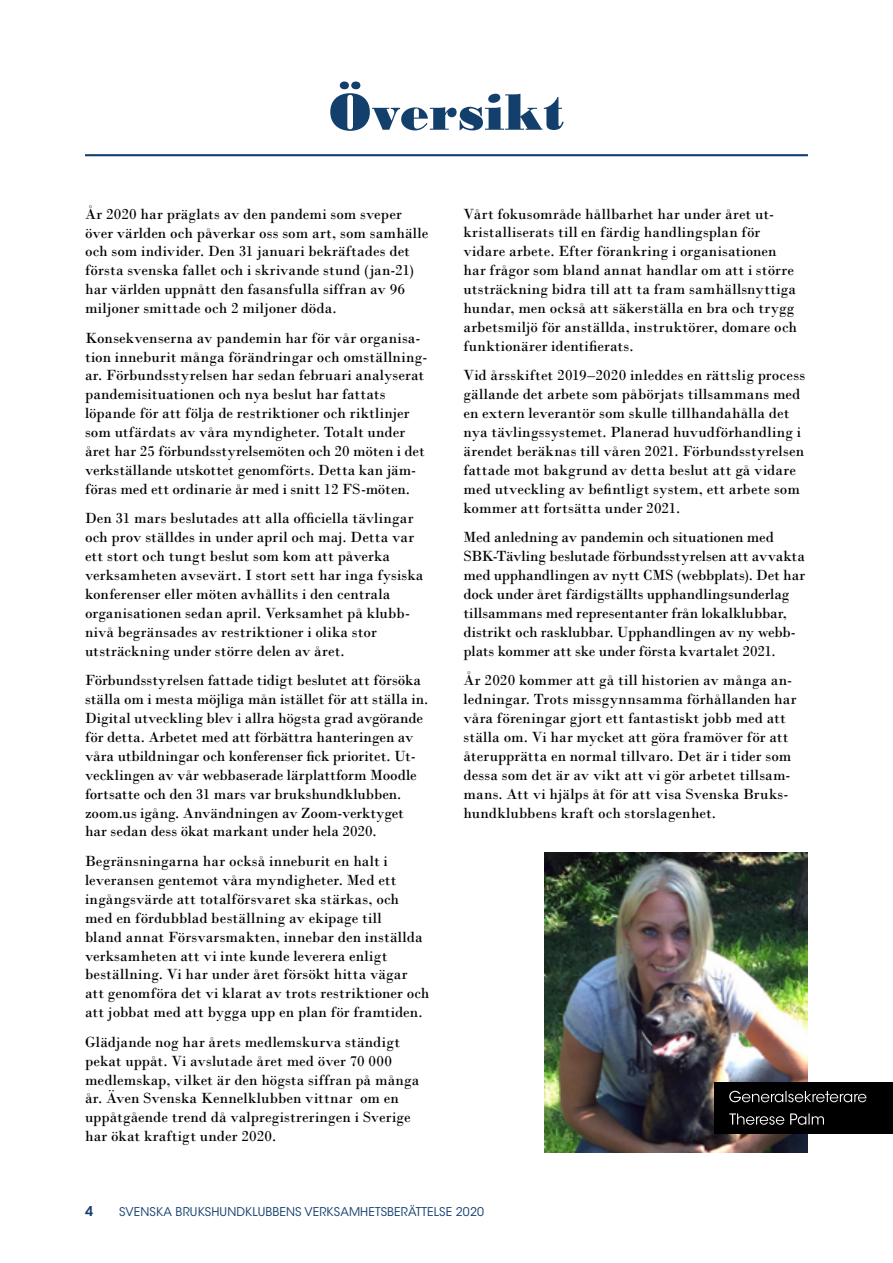
<style>
.page{position:relative;width:893px;height:1263px;background:#fff}
.page>*{position:absolute;margin:0;border:0;box-sizing:border-box;transform-origin:0 0}
.t1{font:54px "Bodoni MT Black";letter-spacing:.01em;color:#133f6d}
.t2{font:15.45px/18.9px "Bodoni";letter-spacing:.005em;color:#000}
.t3{font:600 13.5px "ITC Avant Garde Std";color:#133f6d}
.t4{font:12px "ITC Avant Garde Std";letter-spacing:.01em;color:#133f6d}
</style>
<div class="page">
<img style="left:545px;top:853px;width:263px;height:299px">
<div style="left:714px;top:1082px;width:179px;height:51px;background:#000"></div>
<svg style="left:729px;top:1113px;width:95px;height:12px"></svg>
<svg style="left:729px;top:1091px;width:137px;height:11px"></svg>
<hr style="left:85px;top:154px;width:723px;height:2px;background:#133f6d">
<h1 class="t1" style="left:329px;top:80px;width:237px">Översikt</h1>
<p class="t2" style="left:85px;top:204px;width:345px">År 2020 har präglats av den pandemi som sveper över världen och påverkar oss som art, som samhälle och som individer. Den 31 januari bekräftades det första svenska fallet och i skrivande stund (jan-21) har världen uppnått den fasansfulla siffran av 96 miljoner smittade och 2 miljoner döda.</p>
<p class="t2" style="left:85px;top:328px;width:344px">Konsekvenserna av pandemin har för vår organisa&shy;tion inneburit många förändringar och omställning&shy;ar. Förbundsstyrelsen har sedan februari analyserat pandemisituationen och nya beslut har fattats löpande för att följa de restriktioner och riktlinjer som utfärdats av våra myndigheter. Totalt under året har 25 förbundsstyrelsemöten och 20 möten i det verkställande utskottet genomförts. Detta kan jäm&shy;föras med ett ordinarie år med i snitt 12 FS-möten.</p>
<p class="t2" style="left:85px;top:509px;width:340px">Den 31 mars beslutades att alla officiella tävlingar och prov ställdes in under april och maj. Detta var ett stort och tungt beslut som kom att påverka verksamheten avsevärt. I stort sett har inga fysiska konferenser eller möten avhållits i den centrala organisationen sedan april. Verksamhet på klubb&shy;nivå begränsades av restriktioner i olika stor utsträckning under större delen av året.</p>
<p class="t2" style="left:85px;top:671px;width:345px">Förbundsstyrelsen fattade tidigt beslutet att försöka ställa om i mesta möjliga mån istället för att ställa in.<br>Digital utveckling blev i allra högsta grad avgörande för detta. Arbetet med att förbättra hanteringen av våra utbildningar och konferenser fick prioritet. Ut&shy;vecklingen av vår webbaserade lärplattform Moodle fortsatte och den 31 mars var brukshundklubben. zoom.us igång. Användningen av Zoom-verktyget har sedan dess ökat markant under hela 2020.</p>
<p class="t2" style="left:85px;top:852px;width:346px">Begränsningarna har också inneburit en halt i leveransen gentemot våra myndigheter. Med ett ingångsvärde att totalförsvaret ska stärkas, och med en fördubblad beställning av ekipage till<br>bland annat Försvarsmakten, innebar den inställda verksamheten att vi inte kunde leverera enligt beställning. Vi har under året försökt hitta vägar att genomföra det vi klarat av trots restriktioner och att jobbat med att bygga upp en plan för framtiden.</p>
<p class="t2" style="left:85px;top:1032px;width:336px">Glädjande nog har årets medlemskurva ständigt pekat uppåt. Vi avslutade året med över 70 000 medlemskap, vilket är den högsta siffran på många år. Även Svenska Kennelklubben vittnar om en uppåtgående trend då valpregistreringen i Sverige har ökat kraftigt under 2020.</p>
<p class="t2" style="left:463px;top:204px;width:335px">Vårt fokusområde hållbarhet har under året ut&shy;kristalliserats till en färdig handlingsplan för vidare arbete. Efter förankring i organisationen har frågor som bland annat handlar om att i större utsträckning bidra till att ta fram samhällsnyttiga hundar, men också att säkerställa en bra och trygg arbetsmiljö för anställda, instruktörer, domare och funktionärer identifierats.</p>
<p class="t2" style="left:463px;top:366px;width:343px">Vid årsskiftet 2019–2020 inleddes en rättslig process gällande det arbete som påbörjats tillsammans med en extern leverantör som skulle tillhandahålla det nya tävlingssystemet. Planerad huvudförhandling i ärendet beräknas till våren 2021. Förbundsstyrelsen fattade mot bakgrund av detta beslut att gå vidare med utveckling av befintligt system, ett arbete som kommer att fortsätta under 2021.</p>
<p class="t2" style="left:463px;top:528px;width:343px">Med anledning av pandemin och situationen med SBK-Tävling beslutade förbundsstyrelsen att avvakta med upphandlingen av nytt CMS (webbplats). Det har dock under året färdigställts upphandlingsunderlag tillsammans med representanter från lokalklubbar, distrikt och rasklubbar. Upphandlingen av ny webb&shy;plats kommer att ske under första kvartalet 2021.</p>
<p class="t2" style="left:463px;top:671px;width:335px">År 2020 kommer att gå till historien av många an&shy;ledningar. Trots missgynnsamma förhållanden har våra föreningar gjort ett fantastiskt jobb med att ställa om. Vi har mycket att göra framöver för att återupprätta en normal tillvaro. Det är i tider som dessa som det är av vikt att vi gör arbetet tillsam&shy;mans. Att vi hjälps åt för att visa Svenska Bruks&shy;hundklubbens kraft och storslagenhet.</p>
<p class="t3" style="left:85px;top:1203px;width:10px">4</p>
<p class="t4" style="left:119px;top:1205px;width:366px">SVENSKA BRUKSHUNDKLUBBENS VERKSAMHETSBERÄTTELSE 2020</p>
</div>
